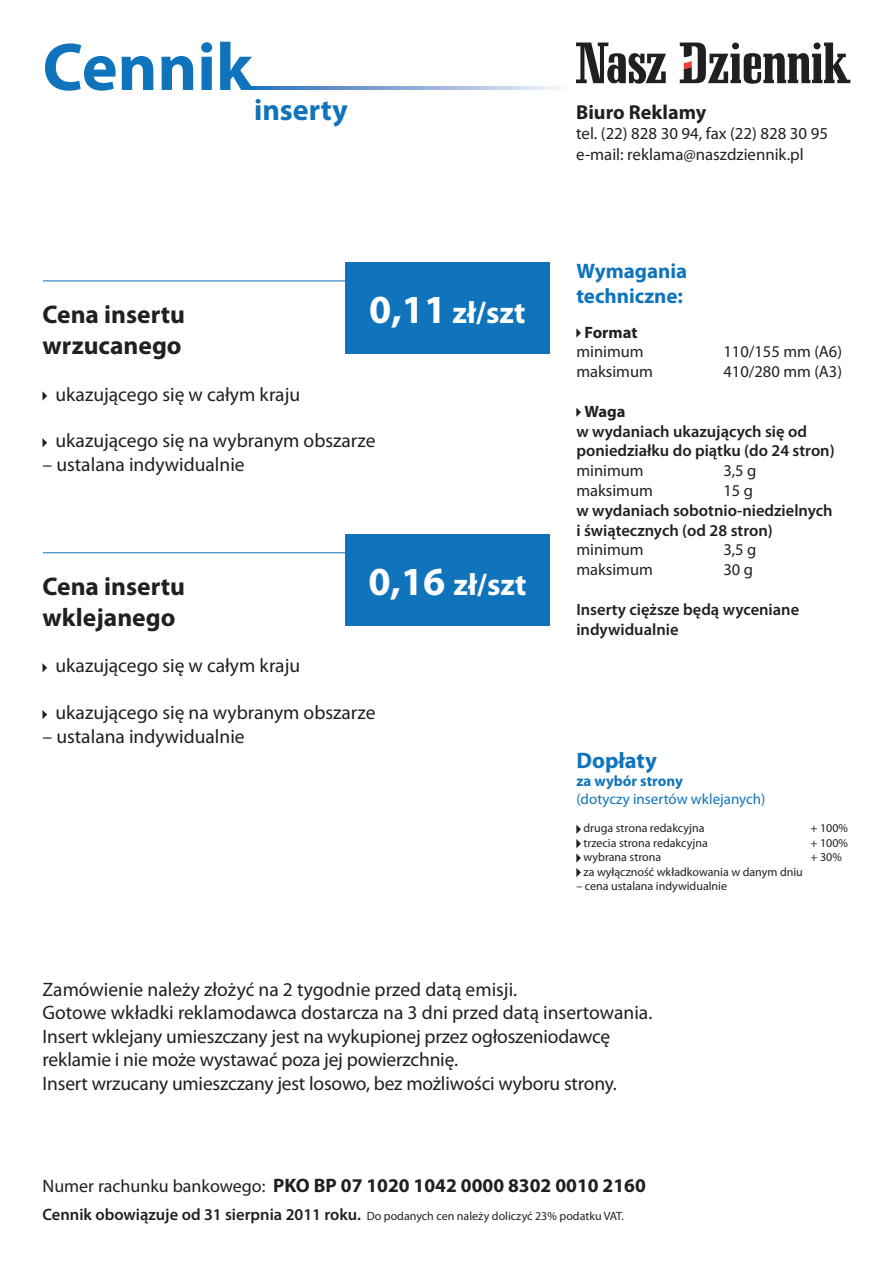
<style>
.page{position:relative;width:893px;height:1263px;background:#fff}
.page>*{position:absolute;margin:0;border:0;box-sizing:border-box;transform-origin:0 0}
.t1{font:700 67.95px "Myriad Pro";color:#1074bc}
.t2{font:700 30.9px "Myriad Pro";color:#fff}
.t3{font:700 30px "Myriad Pro";color:#1074bc}
.t4{font:700 25.5px/30.6px "Myriad Pro";color:#231f20}
.t5{font:700 22.5px "Myriad Pro";color:#1074bc}
.t6{font:700 21px/25.2px "Myriad Pro";color:#1074bc}
.t7{font:700 20.1px "Myriad Pro";color:#231f20}
.t8{font:19.5px/23.4px "Myriad Pro";color:#231f20}
.t9{font:700 19.5px "Myriad Pro";color:#231f20}
.t10{font:16.8px/20.1px "Myriad Pro";color:#231f20}
.t11{font:600 16.5px/19.8px "Myriad Pro";color:#231f20}
.t12{font:16.5px "Myriad Pro";color:#231f20}
.t13{font:700 16.5px "Myriad Pro";color:#231f20}
.t14{font:15px/18px "Myriad Pro";color:#1074bc}
.t15{font:12px "Myriad Pro";color:#231f20}
.s1{font-size:40.05px}
.s2{font-weight:700}
.s3{font-weight:400;font-size:18px}
.s4{font-weight:600;font-size:16.5px}
</style>
<div class="page">
<svg style="left:680px;top:43px;width:170px;height:41px"></svg>
<svg style="left:576px;top:43px;width:90px;height:41px"></svg>
<hr style="left:43px;top:281px;width:492px;height:1px;background:#1074bc">
<hr style="left:43px;top:552px;width:492px;height:1px;background:#1074bc">
<svg style="left:251px;top:86px;width:308px;height:4px"></svg>
<svg style="left:43px;top:392px;width:4px;height:8px"></svg>
<svg style="left:43px;top:438px;width:4px;height:9px"></svg>
<svg style="left:43px;top:663px;width:4px;height:9px"></svg>
<svg style="left:43px;top:710px;width:4px;height:9px"></svg>
<svg style="left:576px;top:328px;width:5px;height:10px"></svg>
<svg style="left:576px;top:408px;width:5px;height:9px"></svg>
<svg style="left:576px;top:825px;width:5px;height:52px"></svg>
<div style="left:345px;top:262px;width:204px;height:91px;background:#1074bc"></div>
<div style="left:345px;top:534px;width:204px;height:91px;background:#1074bc"></div>
<p class="t1" style="left:43px;top:23px;width:212px">Cennik</p>
<p class="t3" style="left:254px;top:91px;width:95px">inserty</p>
<p class="t2" style="left:369px;top:292px;width:158px"><span class="s1">0,11</span> zł/szt</p>
<p class="t4" style="left:43px;top:298px;width:144px">Cena insertu wrzucanego</p>
<p class="t8" style="left:55px;top:382px;width:246px">ukazującego się w całym kraju</p>
<p class="t8" style="left:55px;top:429px;width:322px">ukazującego się na wybranym obszarze</p>
<p class="t8" style="left:43px;top:452px;width:204px">– ustalana indywidualnie</p>
<p class="t2" style="left:368px;top:564px;width:159px"><span class="s1">0,16</span> zł/szt</p>
<p class="t4" style="left:43px;top:570px;width:144px">Cena insertu wklejanego</p>
<p class="t8" style="left:55px;top:654px;width:246px">ukazującego się w całym kraju</p>
<p class="t8" style="left:55px;top:701px;width:322px">ukazującego się na wybranym obszarze</p>
<p class="t8" style="left:43px;top:724px;width:204px">– ustalana indywidualnie</p>
<p class="t7" style="left:576px;top:99px;width:132px">Biuro Reklamy</p>
<p class="t10" style="left:576px;top:124px;width:253px">tel. (22) 828 30 94, fax (22) 828 30 95 e-mail: reklama@naszdziennik.pl</p>
<p class="t6" style="left:576px;top:258px;width:112px">Wymagania techniczne:</p>
<p class="t13" style="left:584px;top:321px;width:54px">Format</p>
<p class="t12" style="left:576px;top:342px;width:69px">minimum</p>
<p class="t12" style="left:723px;top:342px;width:120px">110/155 mm (A6)</p>
<p class="t12" style="left:576px;top:361px;width:78px">maksimum</p>
<p class="t12" style="left:723px;top:361px;width:120px">410/280 mm (A3)</p>
<p class="t13" style="left:584px;top:400px;width:43px">Waga</p>
<p class="t11" style="left:576px;top:421px;width:260px">w wydaniach ukazujących się od poniedziałku do piątku (do 24 stron)</p>
<p class="t12" style="left:576px;top:460px;width:69px">minimum</p>
<p class="t12" style="left:723px;top:460px;width:35px">3,5 g</p>
<p class="t12" style="left:576px;top:480px;width:78px">maksimum</p>
<p class="t12" style="left:723px;top:480px;width:31px">15 g</p>
<p class="t11" style="left:576px;top:500px;width:258px">w wydaniach sobotnio-niedzielnych i świątecznych (od 28 stron)</p>
<p class="t12" style="left:576px;top:540px;width:69px">minimum</p>
<p class="t12" style="left:723px;top:540px;width:35px">3,5 g</p>
<p class="t12" style="left:576px;top:559px;width:78px">maksimum</p>
<p class="t12" style="left:723px;top:559px;width:31px">30 g</p>
<p class="t11" style="left:576px;top:599px;width:224px">Inserty cięższe będą wyceniane indywidualnie</p>
<p class="t5" style="left:576px;top:745px;width:82px">Dopłaty</p>
<p class="t14" style="left:576px;top:771px;width:191px"><span class="s2">za wybór strony<br></span>(dotyczy insertów wklejanych)</p>
<p class="t15" style="left:583px;top:821px;width:123px">druga strona redakcyjna</p>
<p class="t15" style="left:810px;top:821px;width:39px">+ 100%</p>
<p class="t15" style="left:583px;top:835px;width:126px">trzecia strona redakcyjna</p>
<p class="t15" style="left:810px;top:835px;width:39px">+ 100%</p>
<p class="t15" style="left:583px;top:850px;width:79px">wybrana strona</p>
<p class="t15" style="left:810px;top:850px;width:33px">+ 30%</p>
<p class="t15" style="left:583px;top:864px;width:221px">za wyłączność wkładkowania w danym dniu</p>
<p class="t15" style="left:576px;top:878px;width:152px">– cena ustalana indywidualnie</p>
<p class="t8" style="left:43px;top:977px;width:611px">Zamówienie należy złożyć na 2 tygodnie przed datą emisji.<br>Gotowe wkładki reklamodawca dostarcza na 3 dni przed datą insertowania.</p>
<p class="t8" style="left:43px;top:1024px;width:576px">Insert wklejany umieszczany jest na wykupionej przez ogłoszeniodawcę reklamie i nie może wystawać poza jej powierzchnię.<br>Insert wrzucany umieszczany jest losowo, bez możliwości wyboru strony.</p>
<p class="t9" style="left:43px;top:1172px;width:605px"><span class="s3">Numer rachunku bankowego:</span> PKO BP 07 1020 1042 0000 8302 0010 2160</p>
<p class="t15" style="left:43px;top:1209px;width:583px"><span class="s4">Cennik obowiązuje od 31 sierpnia 2011 roku.</span> Do podanych cen należy doliczyć 23% podatku VAT.</p>
</div>
